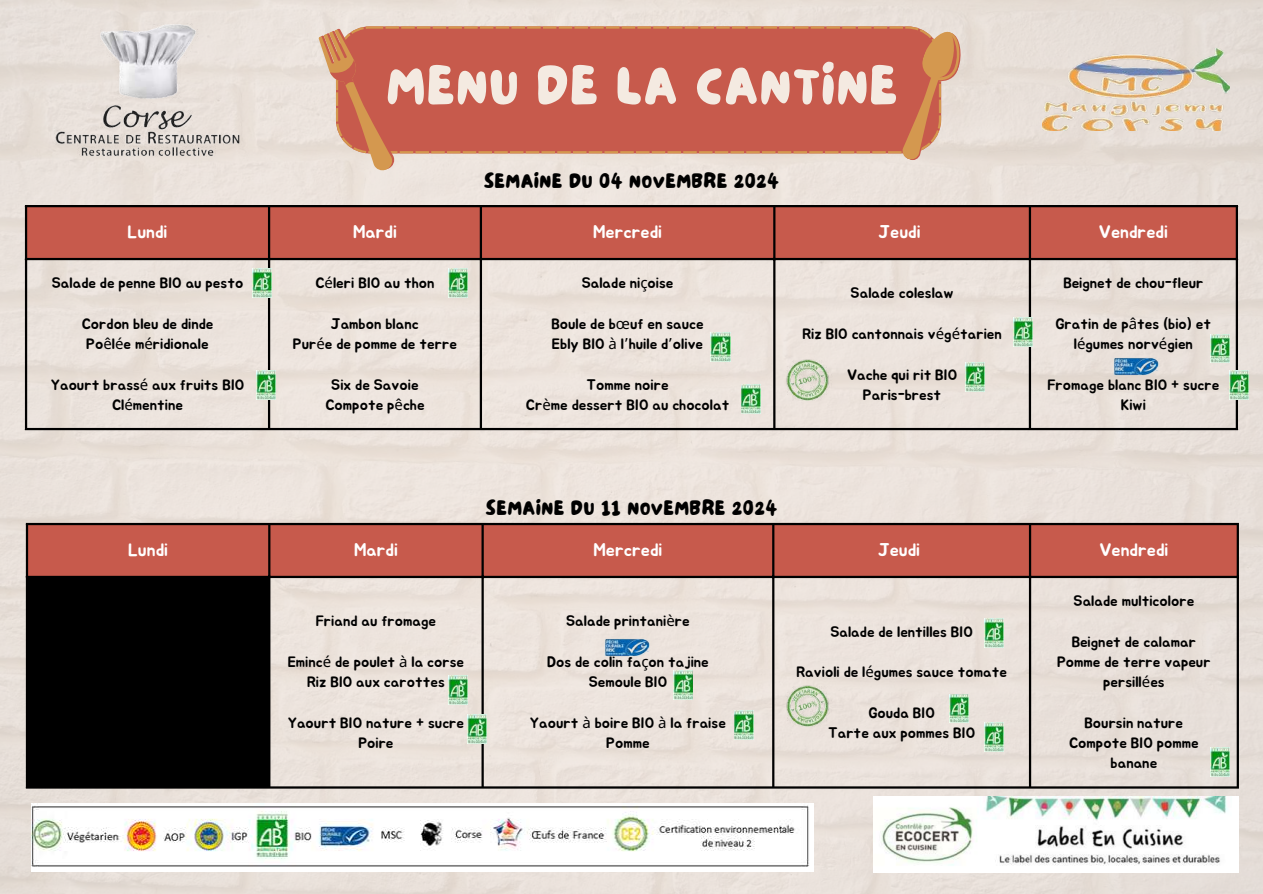
<style>
.page{position:relative;width:1263px;height:894px;background:#fff}
.page>*{position:absolute;margin:0;border:0;box-sizing:border-box;transform-origin:0 0}
.t1{font:55.05px "NF Lepetitcochon Regular";letter-spacing:.05em;color:#f4eae1}
.t2{font:20.55px "NF Lepetitcochon Regular";letter-spacing:.05em;color:#000}
.t3{font:18px "Jua";color:#fff}
.t4{font:15px/20.2px "Jua";color:#000;text-align:center}
.s1{font-family:"Noto Sans"}
.s2{font-family:"Noto Sans Gurmukhi"}
</style>
<div class="page">
<img style="left:0;top:0;width:1263px;height:893px">
<div style="left:336px;top:26px;width:605px;height:127px;background:#c75a4c"></div>
<svg style="left:893px;top:27px;width:75px;height:138px;background:#d5987e"></svg>
<svg style="left:315px;top:27px;width:86px;height:147px;background:#d48f79"></svg>
<div style="left:27px;top:207px;width:1209px;height:51px;background:#c75a4c"></div>
<hr style="left:25px;top:207px;width:2px;height:221px;background:#000">
<hr style="left:268px;top:207px;width:2px;height:221px;background:#000">
<hr style="left:480px;top:207px;width:2px;height:221px;background:#000">
<hr style="left:773px;top:207px;width:2px;height:221px;background:#000">
<hr style="left:1029px;top:207px;width:2px;height:221px;background:#000">
<hr style="left:1236px;top:207px;width:2px;height:221px;background:#000">
<hr style="left:25px;top:205px;width:1213px;height:2px;background:#000">
<hr style="left:25px;top:258px;width:1213px;height:2px;background:#000">
<hr style="left:25px;top:428px;width:1213px;height:2px;background:#000">
<div style="left:28px;top:525px;width:1209px;height:50px;background:#c75a4c"></div>
<div style="left:27px;top:576px;width:243px;height:211px;background:#000"></div>
<hr style="left:26px;top:525px;width:2px;height:261px;background:#000">
<hr style="left:268px;top:525px;width:2px;height:261px;background:#000">
<hr style="left:481px;top:525px;width:3px;height:261px;background:#000">
<hr style="left:772px;top:525px;width:2px;height:261px;background:#000">
<hr style="left:1029px;top:525px;width:2px;height:261px;background:#000">
<hr style="left:1237px;top:525px;width:2px;height:261px;background:#000">
<hr style="left:26px;top:522px;width:1213px;height:3px;background:#000">
<hr style="left:26px;top:575px;width:1213px;height:3px;background:#000">
<hr style="left:26px;top:786px;width:1213px;height:2px;background:#000">
<img style="left:874px;top:795px;width:364px;height:77px">
<img style="left:1042px;top:48px;width:188px;height:82px">
<img style="left:43px;top:18px;width:209px;height:148px">
<img style="left:775px;top:348px;width:58px;height:56px">
<img style="left:32px;top:803px;width:781px;height:68px">
<img style="left:1113px;top:347px;width:45px;height:38px">
<img style="left:252px;top:269px;width:19px;height:28px">
<img style="left:257px;top:370px;width:19px;height:29px">
<img style="left:449px;top:269px;width:19px;height:28px">
<img style="left:711px;top:332px;width:19px;height:29px">
<img style="left:741px;top:385px;width:19px;height:28px">
<img style="left:965px;top:362px;width:19px;height:29px">
<img style="left:1013px;top:317px;width:20px;height:29px">
<img style="left:1229px;top:370px;width:20px;height:29px">
<img style="left:449px;top:675px;width:19px;height:29px">
<img style="left:468px;top:714px;width:19px;height:29px">
<img style="left:674px;top:670px;width:19px;height:29px">
<img style="left:734px;top:710px;width:19px;height:29px">
<img style="left:984px;top:618px;width:19px;height:29px">
<img style="left:950px;top:693px;width:19px;height:29px">
<img style="left:984px;top:722px;width:19px;height:29px">
<img style="left:1211px;top:747px;width:19px;height:29px">
<img style="left:605px;top:628px;width:45px;height:38px">
<img style="left:775px;top:674px;width:58px;height:57px">
<img style="left:1211px;top:334px;width:19px;height:29px">
<h1 class="t1" style="left:387px;top:48px;width:511px">MENU DE LA CANTINE</h1>
<h2 class="t2" style="left:484px;top:167px;width:296px">SEMAINE DU 04 NOVEMBRE 2024</h2>
<p class="t3" style="left:128px;top:223px;width:41px">Lundi</p>
<p class="t3" style="left:353px;top:223px;width:45px">Mardi</p>
<p class="t3" style="left:593px;top:223px;width:70px">Mercredi</p>
<p class="t3" style="left:879px;top:223px;width:43px">Jeudi</p>
<p class="t3" style="left:1099px;top:223px;width:70px">Vendredi</p>
<p class="t4" style="left:52px;top:273px;width:193px">Salade de penne BIO au pesto</p>
<p class="t4" style="left:82px;top:314px;width:133px">Cordon bleu de dinde<br>Po<span class="s1">ê</span>l<span class="s1">é</span>e m<span class="s1">é</span>ridionale</p>
<p class="t4" style="left:51px;top:375px;width:195px">Yaourt brass<span class="s1">é</span> aux fruits BIO<br>Cl<span class="s1">é</span>mentine</p>
<p class="t4" style="left:315px;top:273px;width:121px">C<span class="s1">é</span>leri BIO au thon</p>
<p class="t4" style="left:293px;top:314px;width:166px">Jambon blanc<br>Pur<span class="s1">é</span>e de pomme de terre</p>
<p class="t4" style="left:325px;top:375px;width:101px">Six de Savoie<br>Compote p<span class="s1">ê</span>che</p>
<p class="t4" style="left:1063px;top:273px;width:142px">Beignet de chou-fleur</p>
<p class="t4" style="left:1055px;top:314px;width:157px">Gratin de p<span class="s1">â</span>tes (bio) et l<span class="s1">é</span>gumes norv<span class="s1">é</span>gien</p>
<p class="t4" style="left:1047px;top:375px;width:173px">Fromage blanc BIO + sucre<br>Kiwi</p>
<p class="t4" style="left:582px;top:273px;width:93px">Salade ni<span class="s1">ç</span>oise</p>
<p class="t4" style="left:551px;top:314px;width:154px;text-align:left">Boule de b<span class="s1">œ</span>uf en sauce<br>Ebly BIO <span class="s1">à</span> l<span class="s2">’</span>huile d<span class="s2">’</span>olive</p>
<p class="t4" style="left:526px;top:375px;width:205px">Tomme noire<br>Cr<span class="s1">è</span>me dessert BIO au chocolat</p>
<p class="t4" style="left:851px;top:284px;width:104px">Salade coleslaw</p>
<p class="t4" style="left:802px;top:324px;width:201px">Riz BIO cantonnais v<span class="s1">é</span>g<span class="s1">é</span>tarien</p>
<p class="t4" style="left:847px;top:365px;width:112px">Vache qui rit BIO<br>Paris-brest</p>
<h2 class="t2" style="left:486px;top:493px;width:293px">SEMAINE DU 11 NOVEMBRE 2024</h2>
<p class="t3" style="left:128px;top:541px;width:41px">Lundi</p>
<p class="t3" style="left:354px;top:541px;width:45px">Mardi</p>
<p class="t3" style="left:593px;top:541px;width:70px">Mercredi</p>
<p class="t3" style="left:878px;top:541px;width:43px">Jeudi</p>
<p class="t3" style="left:1099px;top:541px;width:70px">Vendredi</p>
<p class="t4" style="left:316px;top:611px;width:122px">Friand au fromage</p>
<p class="t4" style="left:288px;top:652px;width:178px">Eminc<span class="s1">é</span> de poulet <span class="s1">à</span> la corse<br>Riz BIO aux carottes</p>
<p class="t4" style="left:288px;top:713px;width:178px">Yaourt BIO nature + sucre<br>Poire</p>
<p class="t4" style="left:566px;top:611px;width:125px">Salade printani<span class="s1">è</span>re</p>
<p class="t4" style="left:547px;top:652px;width:163px">Dos de colin fa<span class="s1">ç</span>on tajine<br>Semoule BIO</p>
<p class="t4" style="left:530px;top:713px;width:197px">Yaourt <span class="s1">à</span> boire BIO <span class="s1">à</span> la fraise<br>Pomme</p>
<p class="t4" style="left:830px;top:621px;width:144px">Salade de lentilles BIO</p>
<p class="t4" style="left:796px;top:662px;width:212px">Ravioli de l<span class="s1">é</span>gumes sauce tomate</p>
<p class="t4" style="left:828px;top:702px;width:149px">Gouda BIO<br>Tarte aux pommes BIO</p>
<p class="t4" style="left:1073px;top:591px;width:122px">Salade multicolore</p>
<p class="t4" style="left:1057px;top:632px;width:155px">Beignet de calamar<br>Pomme de terre vapeur persill<span class="s1">é</span>es</p>
<p class="t4" style="left:1069px;top:713px;width:131px">Boursin nature<br>Compote BIO pomme banane</p>
</div>
